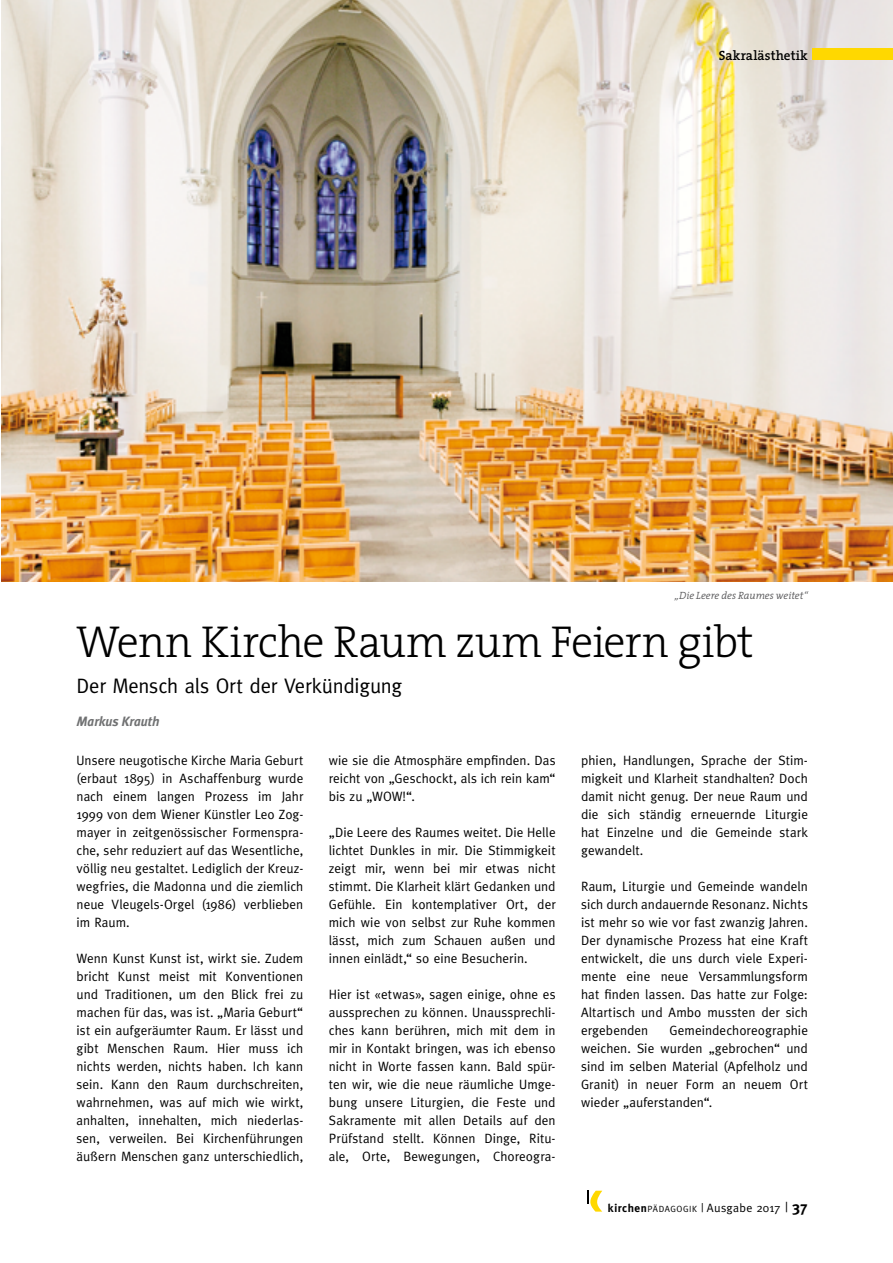
<style>
.page{position:relative;width:893px;height:1263px;background:#fff}
.page>*{position:absolute;margin:0;border:0;box-sizing:border-box;transform-origin:0 0}
.Überschrift_1{font:300 45px "The Serif";letter-spacing:-.015em;color:#000}
.Überschrift_2{font:21px "Meta";letter-spacing:-.01em;color:#000}
.t1{font:13.5px/18px "Meta";letter-spacing:.005em;color:#000;text-align:justify}
.thema{font:600 13.5px "The Serif";letter-spacing:.005em;color:#000}
.Autor{font:italic 700 13.5px "Meta Plus";letter-spacing:-.005em;color:#707172}
.t2{font:12px "Meta";letter-spacing:.02em;color:#000}
.Bildunterschrift_li{font:italic 300 10.5px "The Serif";letter-spacing:-.005em;color:#58585a}
.s1{font-weight:700;font-size:11.4px}
.s2{font-size:9px}
.s3{font-size:11.85px}
.s4{font-size:13.5px}
.s5{font-weight:700;font-size:15px}
</style>
<div class="page">
<svg style="left:587px;top:1191px;width:15px;height:20px"></svg>
<img style="left:1px;top:0;width:892px;height:581px">
<div style="left:813px;top:48px;width:80px;height:12px;background:#ffd800"></div>
<p class="thema" style="left:719px;top:44px;width:91px">Sakralästhetik</p>
<p class="Bildunterschrift_li" style="left:675px;top:587px;width:135px">„Die Leere des Raumes weitet“</p>
<p class="Überschrift_1" style="left:77px;top:604px;width:679px">Wenn Kirche Raum zum Feiern gibt</p>
<p class="Überschrift_2" style="left:77px;top:673px;width:327px">Der Mensch als Ort der Verkündigung</p>
<p class="Autor" style="left:77px;top:714px;width:84px">Markus Krauth</p>
<p class="t1" style="left:77px;top:751px;width:228px">Unsere neugotische Kirche Maria Geburt (erbaut 1895) in Aschaffenburg wurde nach einem langen Prozess im Jahr 1999 von dem Wiener Künstler Leo Zog&shy;mayer in zeitgenössischer Formenspra&shy;che, sehr reduziert auf das Wesentliche, völlig neu gestaltet. Lediglich der Kreuz&shy;wegfries, die Madonna und die ziemlich neue Vleugels-Orgel (1986) verblieben im Raum.</p>
<p class="t1" style="left:77px;top:949px;width:228px">Wenn Kunst Kunst ist, wirkt sie. Zudem bricht Kunst meist mit Konventionen und Traditionen, um den Blick frei zu machen für das, was ist. „Maria Geburt“ ist ein aufgeräumter Raum. Er lässt und gibt Menschen Raum. Hier muss ich nichts werden, nichts haben. Ich kann sein. Kann den Raum durchschreiten, wahrnehmen, was auf mich wie wirkt, anhalten, innehalten, mich niederlas&shy;sen, verweilen. Bei Kirchenführungen äußern Menschen ganz unterschiedlich,</p>
<p class="t1" style="left:329px;top:751px;width:228px">wie sie die Atmosphäre empfinden. Das reicht von „Geschockt, als ich rein kam“ bis zu „WOW!“.</p>
<p class="t1" style="left:329px;top:823px;width:228px">„Die Leere des Raumes weitet. Die Helle lichtet Dunkles in mir. Die Stimmigkeit zeigt mir, wenn bei mir etwas nicht stimmt. Die Klarheit klärt Gedanken und Gefühle. Ein kontemplativer Ort, der mich wie von selbst zur Ruhe kommen lässt, mich zum Schauen außen und innen einlädt,“ so eine Besucherin.</p>
<p class="t1" style="left:329px;top:985px;width:228px">Hier ist «etwas», sagen einige, ohne es aussprechen zu können. Unaussprechli&shy;ches kann berühren, mich mit dem in mir in Kontakt bringen, was ich ebenso nicht in Worte fassen kann. Bald spür&shy;ten wir, wie die neue räumliche Umge&shy;bung unsere Liturgien, die Feste und Sakramente mit allen Details auf den Prüfstand stellt. Können Dinge, Ritu&shy;ale, Orte, Bewegungen, Choreogra-</p>
<p class="t1" style="left:581px;top:751px;width:228px">phien, Handlungen, Sprache der Stim&shy;migkeit und Klarheit standhalten? Doch damit nicht genug. Der neue Raum und die sich ständig erneuernde Liturgie hat Einzelne und die Gemeinde stark gewandelt.</p>
<p class="t1" style="left:581px;top:877px;width:228px">Raum, Liturgie und Gemeinde wandeln sich durch andauernde Resonanz. Nichts ist mehr so wie vor fast zwanzig Jahren.<br>Der dynamische Prozess hat eine Kraft entwickelt, die uns durch viele Experi&shy;mente eine neue Versammlungsform hat finden lassen. Das hatte zur Folge:<br>Altartisch und Ambo mussten der sich ergebenden</p>
<p class="t1" style="left:581px;top:1021px;width:228px;text-indent:88px">Gemeindechoreographie weichen. Sie wurden „gebrochen“ und sind im selben Material (Apfelholz und Granit) in neuer Form an neuem Ort wieder „auferstanden“.</p>
<p class="t2" style="left:608px;top:1200px;width:201px"><span class="s1">kirchen</span><span class="s2">PÄDAGOGIK</span> <span class="s3">|</span> Ausgabe 2017 <span class="s4">|</span> <span class="s5">37</span></p>
</div>
